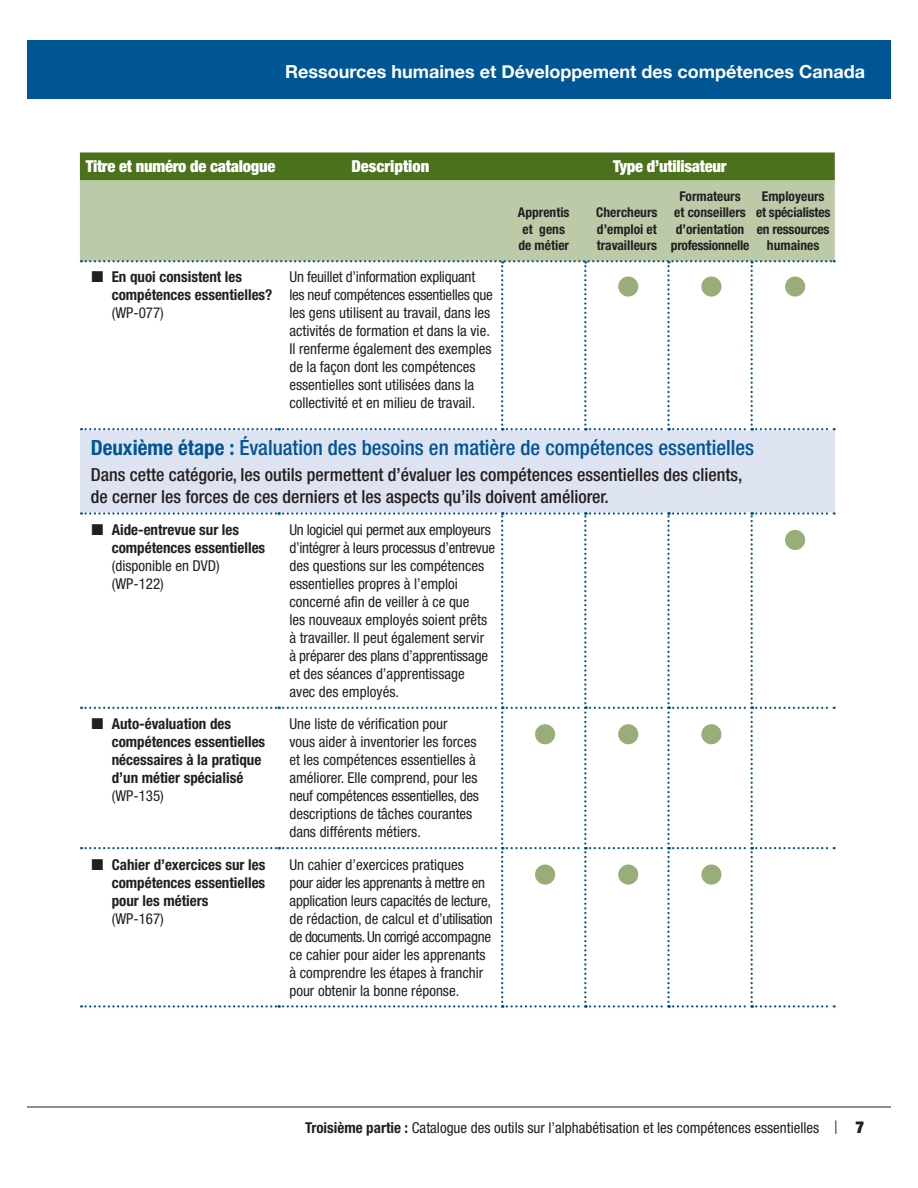
<style>
.page{position:relative;width:918px;height:1188px;background:#fff}
.page>*{position:absolute;margin:0;border:0;box-sizing:border-box;transform-origin:0 0}
.Étape{font:500 condensed 21px "Helvetica Neue LT Std";color:#005595}
.Description_étape{font:500 condensed 18px/21.6px "Helvetica Neue LT Std";color:#231f20}
.t1{font:700 18px "Helvetica Neue";color:#fff}
.t2{font:900 condensed 16.5px "Helvetica Neue LT Std";letter-spacing:-.015em;color:#fff}
.t3{font:condensed 15px/18px "Helvetica Neue LT Std";color:#231f20}
.t4{font:700 condensed 15px/18px "Helvetica Neue LT Std";color:#231f20}
.t5{font:700 condensed 13.5px/16.5px "Helvetica Neue LT Std";color:#231f20;text-align:center}
.s1{font-weight:400}
.s2{font-weight:700}
.s3{font-family:"Helvetica Neue";font-stretch:normal;font-size:13.5px}
.s4{font-weight:900;font-size:16.5px}
</style>
<div class="page">
<div style="left:80px;top:152px;width:755px;height:28px;background:#4b711c"></div>
<div style="left:80px;top:180px;width:755px;height:81px;background:#bccaa7"></div>
<div style="left:80px;top:429px;width:755px;height:84px;background:#dde3f0"></div>
<div style="left:27px;top:40px;width:864px;height:58px;background:#005595"></div>
<hr style="left:27px;top:1107px;width:864px;height:1px;background:#231f20">
<svg style="left:81px;top:260px;width:754px;height:170px"></svg>
<svg style="left:81px;top:512px;width:754px;height:496px"></svg>
<p class="t1" style="left:285px;top:60px;width:581px">Ressources humaines et Développement des compétences Canada</p>
<p class="t2" style="left:86px;top:156px;width:191px">Titre et numéro de catalogue</p>
<p class="t2" style="left:351px;top:156px;width:79px">Description</p>
<p class="t2" style="left:613px;top:156px;width:115px">Type d’utilisateur</p>
<p class="t5" style="left:518px;top:204px;width:53px">Apprentis et gens de métier</p>
<p class="t5" style="left:596px;top:204px;width:63px;text-align:justify">Chercheurs d’emploi et travailleurs</p>
<p class="t5" style="left:671px;top:188px;width:80px">Formateurs<br>et conseillers d’orientation professionnelle</p>
<p class="t5" style="left:756px;top:188px;width:76px">Employeurs et spécialistes en ressources humaines</p>
<p class="t4" style="left:112px;top:267px;width:162px">En quoi consistent les compétences essentielles? <span class="s1">(WP‑077)</span></p>
<p class="t3" style="left:289px;top:267px;width:205px">Un feuillet d’information expliquant les neuf compétences essentielles que les gens utilisent au travail, dans les activités de formation et dans la vie.<br>Il renferme également des exemples de la façon dont les compétences essentielles sont utilisées dans la collectivité et en milieu de travail.</p>
<p class="Étape" style="left:91px;top:435px;width:665px"><span class="s2">Deuxième étape :</span> Évaluation des besoins en matière de compétences essentielles</p>
<p class="Description_étape" style="left:91px;top:464px;width:653px">Dans cette catégorie, les outils permettent d’évaluer les compétences essentielles des clients, de cerner les forces de ces derniers et les aspects qu’ils doivent améliorer.</p>
<p class="t4" style="left:112px;top:520px;width:155px">Aide-entrevue sur les compétences essentielles <span class="s1">(disponible en DVD) (WP‑122)</span></p>
<p class="t3" style="left:289px;top:521px;width:207px">Un logiciel qui permet aux employeurs d’intégrer à leurs processus d’entrevue des questions sur les compétences essentielles propres à l’emploi concerné afin de veiller à ce que<br>les nouveaux employés soient prêts à travailler. Il peut également servir<br>à préparer des plans d’apprentissage et des séances d’apprentissage<br>avec des employés.</p>
<p class="t4" style="left:112px;top:715px;width:155px">Auto-évaluation des compétences essentielles nécessaires à la pratique d’un métier spécialisé <span class="s1">(WP-135)</span></p>
<p class="t3" style="left:289px;top:715px;width:191px">Une liste de vérification pour<br>vous aider à inventorier les forces et les compétences essentielles à améliorer. Elle comprend, pour les neuf compétences essentielles, des descriptions de tâches courantes dans différents métiers.</p>
<p class="t4" style="left:112px;top:855px;width:155px">Cahier d’exercices sur les compétences essentielles pour les métiers<br><span class="s1">(WP‑167)</span></p>
<p class="t3" style="left:289px;top:855px;width:205px">Un cahier d’exercices pratiques<br>pour aider les apprenants à mettre en application leurs capacités de lecture, de rédaction, de calcul et d’utilisation de documents. Un corrigé accompagne ce cahier pour aider les apprenants à comprendre les étapes à franchir pour obtenir la bonne réponse.</p>
<p class="t3" style="left:305px;top:1118px;width:560px"><span class="s2">Troisième partie :</span> Catalogue des outils sur l’alphabétisation et les compétences essentielles <span class="s3">|</span> <span class="s4">7</span></p>
</div>
